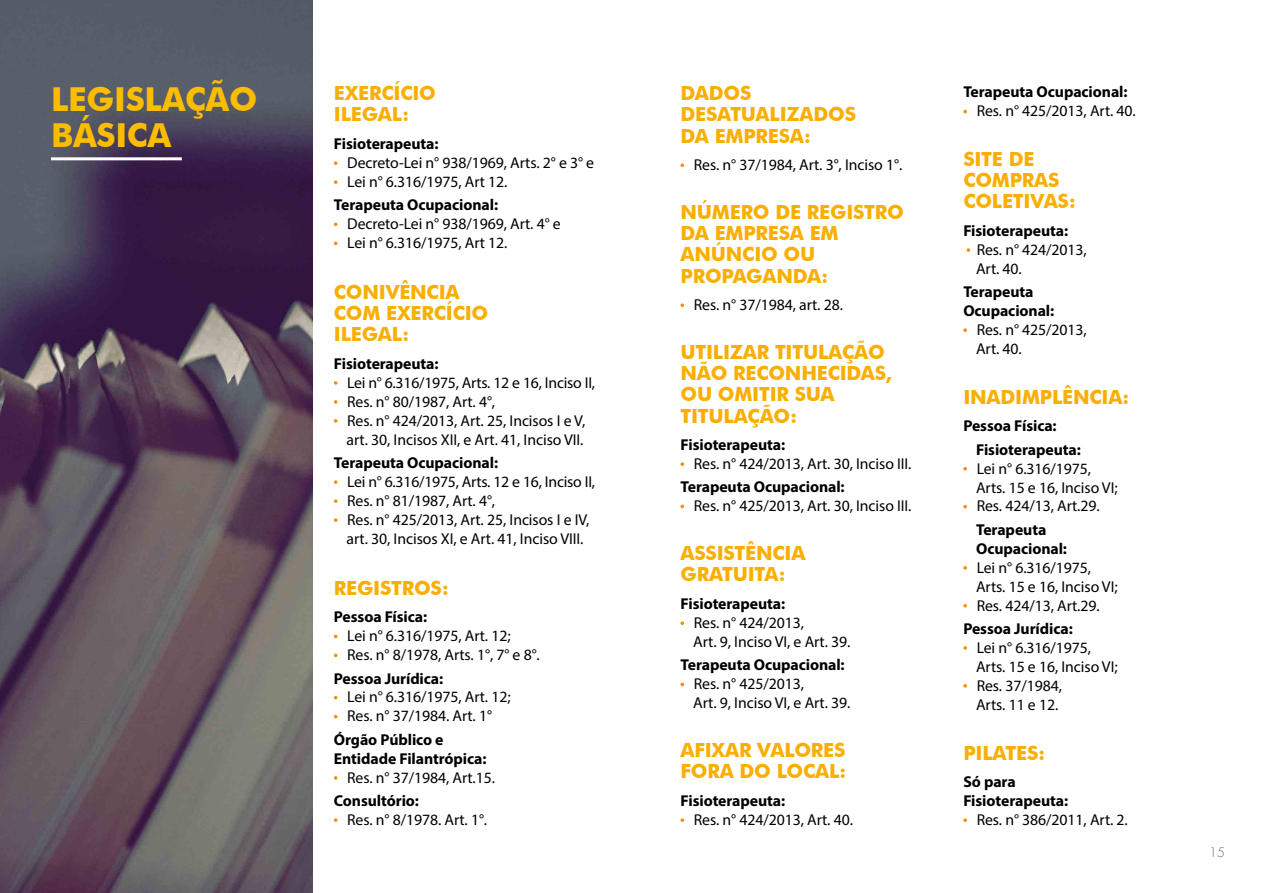
<style>
.page{position:relative;width:1276px;height:893px;background:#fff}
.page>*{position:absolute;margin:0;border:0;box-sizing:border-box;transform-origin:0 0}
.t1{font:700 33px/36px "Futura BT";letter-spacing:-.01em;color:#fcbd00}
.t2{font:700 19.5px/21.1px "Futura BT";letter-spacing:-.01em;color:#f9ae00}
.t3{font:15.75px/19px "Myriad Pro";letter-spacing:-.005em;color:#000}
.t4{font:700 15.75px/18.9px "Myriad Pro";letter-spacing:-.005em;color:#000}
.t5{font:300 12.75px "Futura LT";color:#706f6f}
</style>
<div class="page">
<img style="left:0;top:0;width:313px;height:893px">
<svg style="left:334px;top:161px;width:3px;height:4px"></svg>
<svg style="left:334px;top:180px;width:3px;height:4px"></svg>
<svg style="left:334px;top:381px;width:3px;height:4px"></svg>
<svg style="left:334px;top:400px;width:3px;height:4px"></svg>
<svg style="left:334px;top:419px;width:3px;height:4px"></svg>
<svg style="left:334px;top:480px;width:3px;height:4px"></svg>
<svg style="left:334px;top:499px;width:3px;height:4px"></svg>
<svg style="left:334px;top:518px;width:3px;height:4px"></svg>
<svg style="left:334px;top:776px;width:3px;height:4px"></svg>
<svg style="left:334px;top:818px;width:3px;height:4px"></svg>
<svg style="left:680px;top:163px;width:4px;height:4px"></svg>
<svg style="left:680px;top:303px;width:4px;height:4px"></svg>
<svg style="left:680px;top:462px;width:4px;height:4px"></svg>
<svg style="left:680px;top:505px;width:4px;height:3px"></svg>
<svg style="left:680px;top:621px;width:4px;height:4px"></svg>
<svg style="left:680px;top:683px;width:4px;height:3px"></svg>
<svg style="left:680px;top:818px;width:4px;height:4px"></svg>
<svg style="left:963px;top:110px;width:4px;height:3px"></svg>
<svg style="left:966px;top:248px;width:4px;height:4px"></svg>
<svg style="left:963px;top:328px;width:4px;height:4px"></svg>
<svg style="left:963px;top:467px;width:4px;height:4px"></svg>
<svg style="left:963px;top:505px;width:4px;height:3px"></svg>
<svg style="left:963px;top:566px;width:4px;height:4px"></svg>
<svg style="left:963px;top:604px;width:4px;height:3px"></svg>
<svg style="left:963px;top:646px;width:4px;height:4px"></svg>
<svg style="left:963px;top:684px;width:4px;height:4px"></svg>
<svg style="left:963px;top:818px;width:4px;height:4px"></svg>
<hr style="left:51px;top:157px;width:131px;height:3px;background:#fff">
<h1 class="t1" style="left:51px;top:81px;width:208px">LEGISLAÇÃO<br>BÁSICA</h1>
<p class="t2" style="left:334px;top:83px;width:104px">EXERCÍCIO<br>ILEGAL:</p>
<p class="t4" style="left:334px;top:134px;width:106px">Fisioterapeuta:</p>
<p class="t3" style="left:347px;top:153px;width:248px">Decreto-Lei n° 938/1969, Arts. 2° e 3° e<br>Lei n° 6.316/1975, Art 12.</p>
<p class="t4" style="left:334px;top:195px;width:166px">Terapeuta Ocupacional:</p>
<p class="t3" style="left:347px;top:214px;width:215px">Decreto-Lei n° 938/1969, Art. 4° e<br>Lei n° 6.316/1975, Art 12.</p>
<p class="t2" style="left:334px;top:281px;width:156px">CONIVÊNCIA<br>COM EXERCÍCIO<br>ILEGAL:</p>
<p class="t4" style="left:334px;top:353px;width:106px">Fisioterapeuta:</p>
<p class="t3" style="left:347px;top:373px;width:250px">Lei n° 6.316/1975, Arts. 12 e 16, Inciso II, Res. n° 80/1987, Art. 4°,<br>Res. n° 424/2013, Art. 25, Incisos I e V, art. 30, Incisos XII, e Art. 41, Inciso VII.</p>
<p class="t4" style="left:334px;top:453px;width:166px">Terapeuta Ocupacional:</p>
<p class="t3" style="left:347px;top:472px;width:250px">Lei n° 6.316/1975, Arts. 12 e 16, Inciso II, Res. n° 81/1987, Art. 4°,<br>Res. n° 425/2013, Art. 25, Incisos I e IV, art. 30, Incisos XI, e Art. 41, Inciso VIII.</p>
<p class="t2" style="left:334px;top:577px;width:116px">REGISTROS:</p>
<p class="t4" style="left:334px;top:607px;width:95px">Pessoa Física:</p>
<p class="t3" style="left:347px;top:626px;width:194px">Lei n° 6.316/1975, Art. 12;<br>Res. n° 8/1978, Arts. 1°, 7° e 8°.</p>
<p class="t4" style="left:334px;top:668px;width:111px">Pessoa Jurídica:</p>
<p class="t3" style="left:347px;top:687px;width:165px">Lei n° 6.316/1975, Art. 12;<br>Res. n° 37/1984. Art. 1°</p>
<p class="t4" style="left:334px;top:729px;width:154px">Órgão Público e<br>Entidade Filantrópica:</p>
<p class="t3" style="left:347px;top:768px;width:149px">Res. n° 37/1984, Art.15.</p>
<p class="t4" style="left:334px;top:791px;width:87px">Consultório:</p>
<p class="t3" style="left:347px;top:810px;width:142px">Res. n° 8/1978. Art. 1°.</p>
<p class="t2" style="left:680px;top:83px;width:177px">DADOS<br>DESATUALIZADOS<br>DA EMPRESA:</p>
<p class="t3" style="left:694px;top:155px;width:210px">Res. n° 37/1984, Art. 3°, Inciso 1°.</p>
<p class="t2" style="left:680px;top:202px;width:225px">NÚMERO DE REGISTRO<br>DA EMPRESA EM<br>ANÚNCIO OU<br>PROPAGANDA:</p>
<p class="t3" style="left:694px;top:295px;width:151px">Res. n° 37/1984, art. 28.</p>
<p class="t2" style="left:680px;top:342px;width:213px">UTILIZAR TITULAÇÃO<br>NÃO RECONHECIDAS,<br>OU OMITIR SUA<br>TITULAÇÃO:</p>
<p class="t4" style="left:680px;top:435px;width:106px">Fisioterapeuta:</p>
<p class="t3" style="left:694px;top:454px;width:219px">Res. n° 424/2013, Art. 30, Inciso III.</p>
<p class="t4" style="left:680px;top:477px;width:166px">Terapeuta Ocupacional:</p>
<p class="t3" style="left:694px;top:496px;width:219px">Res. n° 425/2013, Art. 30, Inciso III.</p>
<p class="t2" style="left:680px;top:543px;width:126px">ASSISTÊNCIA<br>GRATUITA:</p>
<p class="t4" style="left:680px;top:594px;width:106px">Fisioterapeuta:</p>
<p class="t3" style="left:693px;top:613px;width:159px">Res. n° 424/2013,<br>Art. 9, Inciso VI, e Art. 39.</p>
<p class="t4" style="left:680px;top:655px;width:166px">Terapeuta Ocupacional:</p>
<p class="t3" style="left:693px;top:674px;width:159px">Res. n° 425/2013,<br>Art. 9, Inciso VI, e Art. 39.</p>
<p class="t2" style="left:680px;top:740px;width:167px">AFIXAR VALORES<br>FORA DO LOCAL:</p>
<p class="t4" style="left:680px;top:791px;width:106px">Fisioterapeuta:</p>
<p class="t3" style="left:694px;top:810px;width:161px">Res. n° 424/2013, Art. 40.</p>
<p class="t4" style="left:963px;top:82px;width:166px">Terapeuta Ocupacional:</p>
<p class="t3" style="left:976px;top:101px;width:161px">Res. n° 425/2013, Art. 40.</p>
<p class="t2" style="left:963px;top:149px;width:114px">SITE DE<br>COMPRAS<br>COLETIVAS:</p>
<p class="t4" style="left:963px;top:221px;width:106px">Fisioterapeuta:</p>
<p class="t3" style="left:976px;top:240px;width:112px">Res. n° 424/2013,<br>Art. 40.</p>
<p class="t4" style="left:963px;top:282px;width:92px">Terapeuta<br>Ocupacional:</p>
<p class="t3" style="left:976px;top:320px;width:112px">Res. n° 425/2013,<br>Art. 40.</p>
<p class="t2" style="left:963px;top:386px;width:167px">INADIMPLÊNCIA:</p>
<p class="t4" style="left:976px;top:414px;width:106px;line-height:23.2px;text-indent:-13px">Pessoa Física:<br>Fisioterapeuta:</p>
<p class="t3" style="left:976px;top:459px;width:143px">Lei n° 6.316/1975,<br>Arts. 15 e 16, Inciso VI;<br>Res. 424/13, Art.29.</p>
<p class="t4" style="left:976px;top:519px;width:92px">Terapeuta<br>Ocupacional:</p>
<p class="t3" style="left:976px;top:558px;width:143px">Lei n° 6.316/1975,<br>Arts. 15 e 16, Inciso VI;<br>Res. 424/13, Art.29.</p>
<p class="t4" style="left:963px;top:618px;width:111px">Pessoa Jurídica:</p>
<p class="t3" style="left:976px;top:638px;width:143px">Lei n° 6.316/1975,<br>Arts. 15 e 16, Inciso VI;<br>Res. 37/1984,<br>Arts. 11 e 12.</p>
<p class="t2" style="left:963px;top:742px;width:83px">PILATES:</p>
<p class="t4" style="left:963px;top:772px;width:106px">Só para<br>Fisioterapeuta:</p>
<p class="t3" style="left:976px;top:810px;width:153px">Res. n° 386/2011, Art. 2.</p>
<p class="t5" style="left:1209px;top:844px;width:17px">15</p>
</div>
